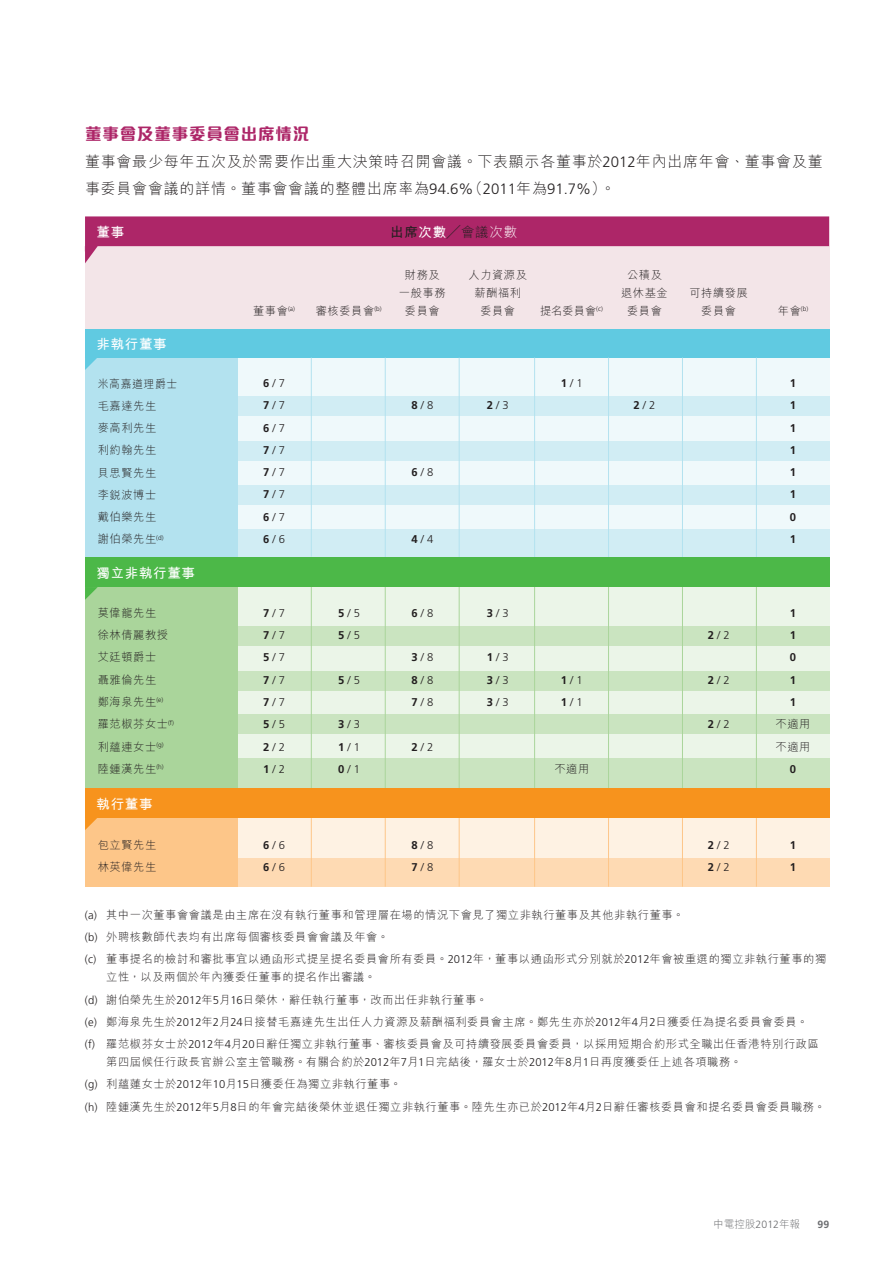
<style>
.page{position:relative;width:893px;height:1263px;background:#fff}
.page>*{position:absolute;margin:0;border:0;box-sizing:border-box;transform-origin:0 0}
.t1{font:800 16.5px "M Elle HK";letter-spacing:.05em;color:#ad2668}
.t2{font:300 15px/27px "M Hei HK";letter-spacing:.05em;color:#231f20}
.t3{font:700 13.5px "M Hei HK";letter-spacing:.05em;color:#fff}
.t4{font:700 13.5px "M Hei HK";color:#231f20}
.t5{font:300 11.25px/22.2px "M Hei HK";letter-spacing:.05em;color:#231f20}
.t6{font:300 11.25px/22.2px "Frutiger LT Std";color:#231f20;text-align:justify}
.t7{font:700 11.25px/22.2px "Frutiger LT Std";color:#231f20;text-align:justify}
.t8{font:300 10.5px "M Hei HK";color:#6c6d70}
.t9{font:700 10.5px "Frutiger LT Std";color:#6c6d70}
.t10{font:300 6.6px "Frutiger LT Std";color:#231f20}
.s1{font-family:"Frutiger LT Std"}
.s2{color:#fff}
.s3{font-weight:300}
.s4{font-weight:300;color:#fff}
.s5{font-weight:700}
.s6{font-family:"M Hei HK";font-size:11.25px}
</style>
<div class="page">
<div style="left:85px;top:331px;width:744px;height:227px;background:#b3e2ef"></div>
<div style="left:85px;top:246px;width:744px;height:84px;background:#f3e5e8"></div>
<svg style="left:85px;top:358px;width:12px;height:12px"></svg>
<svg style="left:85px;top:216px;width:744px;height:47px"></svg>
<div style="left:238px;top:331px;width:591px;height:227px;background:#eff9fb"></div>
<div style="left:238px;top:397px;width:591px;height:19px;background:#d1edf4"></div>
<div style="left:85px;top:329px;width:744px;height:29px;background:#60cae1"></div>
<div style="left:238px;top:441px;width:591px;height:19px;background:#d1edf4"></div>
<div style="left:238px;top:485px;width:591px;height:19px;background:#d1edf4"></div>
<div style="left:238px;top:529px;width:591px;height:28px;background:#d1edf4"></div>
<hr style="left:311px;top:358px;width:1px;height:199px;background:#b3e2ef">
<hr style="left:608px;top:358px;width:1px;height:201px;background:#b3e2ef">
<hr style="left:756px;top:358px;width:1px;height:201px;background:#b3e2ef">
<hr style="left:385px;top:358px;width:1px;height:201px;background:#b3e2ef">
<hr style="left:459px;top:358px;width:1px;height:201px;background:#b3e2ef">
<hr style="left:534px;top:358px;width:1px;height:201px;background:#b3e2ef">
<hr style="left:682px;top:358px;width:1px;height:201px;background:#b3e2ef">
<div style="left:85px;top:583px;width:744px;height:205px;background:#aad59b"></div>
<div style="left:238px;top:584px;width:591px;height:204px;background:#ebf5e8"></div>
<div style="left:238px;top:626px;width:591px;height:20px;background:#cae4c0"></div>
<div style="left:238px;top:671px;width:591px;height:19px;background:#cae4c0"></div>
<div style="left:238px;top:715px;width:591px;height:19px;background:#cae4c0"></div>
<div style="left:238px;top:758px;width:591px;height:30px;background:#cae4c0"></div>
<svg style="left:85px;top:587px;width:13px;height:13px"></svg>
<hr style="left:608px;top:585px;width:1px;height:205px;background:#aad59b">
<hr style="left:756px;top:585px;width:1px;height:205px;background:#aad59b">
<hr style="left:385px;top:585px;width:1px;height:205px;background:#aad59b">
<hr style="left:459px;top:585px;width:1px;height:205px;background:#aad59b">
<hr style="left:534px;top:585px;width:1px;height:205px;background:#aad59b">
<hr style="left:682px;top:585px;width:1px;height:205px;background:#aad59b">
<hr style="left:311px;top:585px;width:1px;height:205px;background:#aad59b">
<div style="left:85px;top:812px;width:744px;height:75px;background:#fdc689"></div>
<div style="left:238px;top:814px;width:591px;height:59px;background:#fef2e3"></div>
<div style="left:238px;top:858px;width:591px;height:29px;background:#fedab3"></div>
<svg style="left:85px;top:818px;width:12px;height:12px"></svg>
<div style="left:85px;top:788px;width:744px;height:30px;background:#f7931d"></div>
<hr style="left:608px;top:818px;width:1px;height:69px;background:#fdc689">
<hr style="left:756px;top:818px;width:1px;height:69px;background:#fdc689">
<hr style="left:385px;top:818px;width:1px;height:69px;background:#fdc689">
<hr style="left:459px;top:818px;width:1px;height:69px;background:#fdc689">
<hr style="left:534px;top:818px;width:1px;height:69px;background:#fdc689">
<hr style="left:682px;top:818px;width:1px;height:69px;background:#fdc689">
<hr style="left:311px;top:818px;width:1px;height:69px;background:#fdc689">
<div style="left:85px;top:558px;width:744px;height:29px;background:#4cb848"></div>
<h1 class="t1" style="left:85px;top:122px;width:226px">董事會及董事委員會出席情況</h1>
<h2 class="t2" style="left:85px;top:147px;width:739px">董事會最少每年五次及於需要作出重大決策時召開會議。下表顯示各董事於<span class="s1">2012</span>年內出席年會、董事會及董事委員會會議的詳情。董事會會議的整體出席率為<span class="s1">94.6%</span>（<span class="s1">2011</span>年為<span class="s1">91.7%</span>）。</h2>
<p class="t3" style="left:97px;top:222px;width:29px">董事</p>
<p class="t4" style="left:390px;top:222px;width:128px">出席<span class="s2">次數</span>╱<span class="s3">會議</span><span class="s4">次數</span></p>
<p class="t3" style="left:97px;top:334px;width:72px">非執行董事</p>
<p class="t5" style="left:98px;top:372px;width:81px">米高嘉道理爵士毛嘉達先生<br>麥高利先生<br>利約翰先生<br>貝思賢先生<br>李銳波博士<br>戴伯樂先生<br>謝伯榮先生<sup>(d)</sup></p>
<p class="t3" style="left:97px;top:563px;width:100px">獨立非執行董事</p>
<p class="t5" style="left:399px;top:265px;width:48px;line-height:18px;text-align:center">財務及一般事務委員會</p>
<p class="t5" style="left:469px;top:265px;width:60px;line-height:18px;text-align:center">人力資源及薪酬福利委員會</p>
<p class="t5" style="left:621px;top:265px;width:48px;line-height:18px;text-align:center">公積及退休基金委員會</p>
<p class="t5" style="left:689px;top:281px;width:60px">可持續發展</p>
<p class="t5" style="left:253px;top:299px;width:43px">董事會<sup>(a)</sup></p>
<p class="t5" style="left:316px;top:299px;width:67px">審核委員會<sup>(b)</sup></p>
<p class="t5" style="left:701px;top:299px;width:36px">委員會</p>
<p class="t5" style="left:540px;top:299px;width:64px">提名委員會<sup>(c)</sup></p>
<p class="t6" style="left:263px;top:372px;width:23px"><span class="s5">6</span>/7<br><span class="s5">7</span>/7<br><span class="s5">6</span>/7<br><span class="s5">7</span>/7<br><span class="s5">7</span>/7<br><span class="s5">7</span>/7<br><span class="s5">6</span>/7<br><span class="s5">6</span>/6</p>
<p class="t6" style="left:411px;top:395px;width:23px"><span class="s5">8</span>/8</p>
<p class="t6" style="left:411px;top:461px;width:23px"><span class="s5">6</span>/8</p>
<p class="t6" style="left:411px;top:528px;width:23px"><span class="s5">4</span>/4</p>
<p class="t6" style="left:487px;top:395px;width:23px"><span class="s5">2</span>/3</p>
<p class="t6" style="left:561px;top:372px;width:23px"><span class="s5">1</span>/1</p>
<p class="t6" style="left:633px;top:395px;width:23px"><span class="s5">2</span>/2</p>
<p class="t5" style="left:98px;top:601px;width:78px">莫偉龍先生<br>徐林倩麗教授艾廷頓爵士<br>聶雅倫先生<br>鄭海泉先生<sup>(e)</sup>羅范椒芬女士<sup>(f)</sup>利蘊連女士<sup>(g)</sup>陸鍾漢先生<sup>(h)</sup></p>
<p class="t6" style="left:411px;top:602px;width:23px"><span class="s5">6</span>/8</p>
<p class="t6" style="left:263px;top:602px;width:23px"><span class="s5">7</span>/7<br><span class="s5">7</span>/7<br><span class="s5">5</span>/7<br><span class="s5">7</span>/7<br><span class="s5">7</span>/7<br><span class="s5">5</span>/5<br><span class="s5">2</span>/2<br><span class="s5">1</span>/2</p>
<p class="t6" style="left:338px;top:602px;width:23px"><span class="s5">5</span>/5<br><span class="s5">5</span>/5</p>
<p class="t6" style="left:338px;top:669px;width:23px"><span class="s5">5</span>/5</p>
<p class="t6" style="left:338px;top:713px;width:23px"><span class="s5">3</span>/3<br><span class="s5">1</span>/1<br><span class="s5">0</span>/1</p>
<p class="t6" style="left:411px;top:647px;width:23px"><span class="s5">3</span>/8<br><span class="s5">8</span>/8<br><span class="s5">7</span>/8</p>
<p class="t6" style="left:411px;top:736px;width:23px"><span class="s5">2</span>/2</p>
<p class="t3" style="left:97px;top:794px;width:58px">執行董事</p>
<p class="t5" style="left:98px;top:833px;width:60px">包立賢先生林英偉先生</p>
<p class="t6" style="left:411px;top:834px;width:23px"><span class="s5">8</span>/8<br><span class="s5">7</span>/8</p>
<p class="t6" style="left:263px;top:834px;width:23px"><span class="s5">6</span>/6<br><span class="s5">6</span>/6</p>
<p class="t6" style="left:487px;top:602px;width:23px"><span class="s5">3</span>/3</p>
<p class="t6" style="left:487px;top:647px;width:23px"><span class="s5">1</span>/3<br><span class="s5">3</span>/3<br><span class="s5">3</span>/3</p>
<p class="t6" style="left:561px;top:669px;width:23px"><span class="s5">1</span>/1<br><span class="s5">1</span>/1</p>
<p class="t5" style="left:554px;top:757px;width:36px">不適用</p>
<p class="t6" style="left:708px;top:624px;width:23px"><span class="s5">2</span>/2</p>
<p class="t6" style="left:708px;top:669px;width:23px"><span class="s5">2</span>/2</p>
<p class="t6" style="left:708px;top:713px;width:23px"><span class="s5">2</span>/2</p>
<p class="t6" style="left:708px;top:834px;width:23px"><span class="s5">2</span>/2<br><span class="s5">2</span>/2</p>
<p class="t10" style="left:778px;top:305px;width:32px"><span class="s6">年會</span>(b)</p>
<p class="t7" style="left:790px;top:372px;width:8px">1<br>1<br>1<br>1<br>1<br>1<br>0<br>1</p>
<p class="t7" style="left:790px;top:602px;width:8px">1<br>1<br>0<br>1<br>1</p>
<p class="t5" style="left:776px;top:713px;width:36px">不適用不適用</p>
<p class="t7" style="left:790px;top:758px;width:8px">0</p>
<p class="t7" style="left:790px;top:834px;width:8px">1<br>1</p>
<p class="t5" style="left:85px;top:903px;width:743px"><span class="s1">(a)</span> 其中一次董事會會議是由主席在沒有執行董事和管理層在場的情況下會見了獨立非執行董事及其他非執行董事。<br><span class="s1">(b)</span> 外聘核數師代表均有出席每個審核委員會會議及年會。<br><span class="s1">(c)</span> 董事提名的檢討和審批事宜以通函形式提呈提名委員會所有委員。<span class="s1">2012</span>年，董事以通函形式分別就於<span class="s1">2012</span>年會被重選的獨立非執行董事的獨</p>
<p class="t5" style="left:85px;top:966px;width:735px;text-indent:21px">立性，以及兩個於年內獲委任董事的提名作出審議。<br><span class="s1">(d)</span> 謝伯榮先生於<span class="s1">2012</span>年<span class="s1">5</span>月<span class="s1">16</span>日榮休，辭任執行董事，改而出任非執行董事。<br><span class="s1">(e)</span> 鄭海泉先生於<span class="s1">2012</span>年<span class="s1">2</span>月<span class="s1">24</span>日接替毛嘉達先生出任人力資源及薪酬福利委員會主席。鄭先生亦於<span class="s1">2012</span>年<span class="s1">4</span>月<span class="s1">2</span>日獲委任為提名委員會委員。<span class="s1">(f)</span> 羅范椒芬女士於<span class="s1">2012</span>年<span class="s1">4</span>月<span class="s1">20</span>日辭任獨立非執行董事、審核委員會及可持續發展委員會委員，以採用短期合約形式全職出任香港特別行政區</p>
<p class="t5" style="left:85px;top:1050px;width:742px;text-indent:21px">第四屆候任行政長官辦公室主管職務。有關合約於<span class="s1">2012</span>年<span class="s1">7</span>月<span class="s1">1</span>日完結後，羅女士於<span class="s1">2012</span>年<span class="s1">8</span>月<span class="s1">1</span>日再度獲委任上述各項職務。<br><span class="s1">(g)</span> 利蘊蓮女士於<span class="s1">2012</span>年<span class="s1">10</span>月<span class="s1">15</span>日獲委任為獨立非執行董事。<br><span class="s1">(h)</span> 陸鍾漢先生於<span class="s1">2012</span>年<span class="s1">5</span>月<span class="s1">8</span>日的年會完結後榮休並退任獨立非執行董事。陸先生亦已於<span class="s1">2012</span>年<span class="s1">4</span>月<span class="s1">2</span>日辭任審核委員會和提名委員會委員職務。</p>
<p class="t8" style="left:714px;top:1216px;width:88px">中電控股<span class="s1">2012</span>年報</p>
<p class="t9" style="left:817px;top:1218px;width:13px">99</p>
</div>
